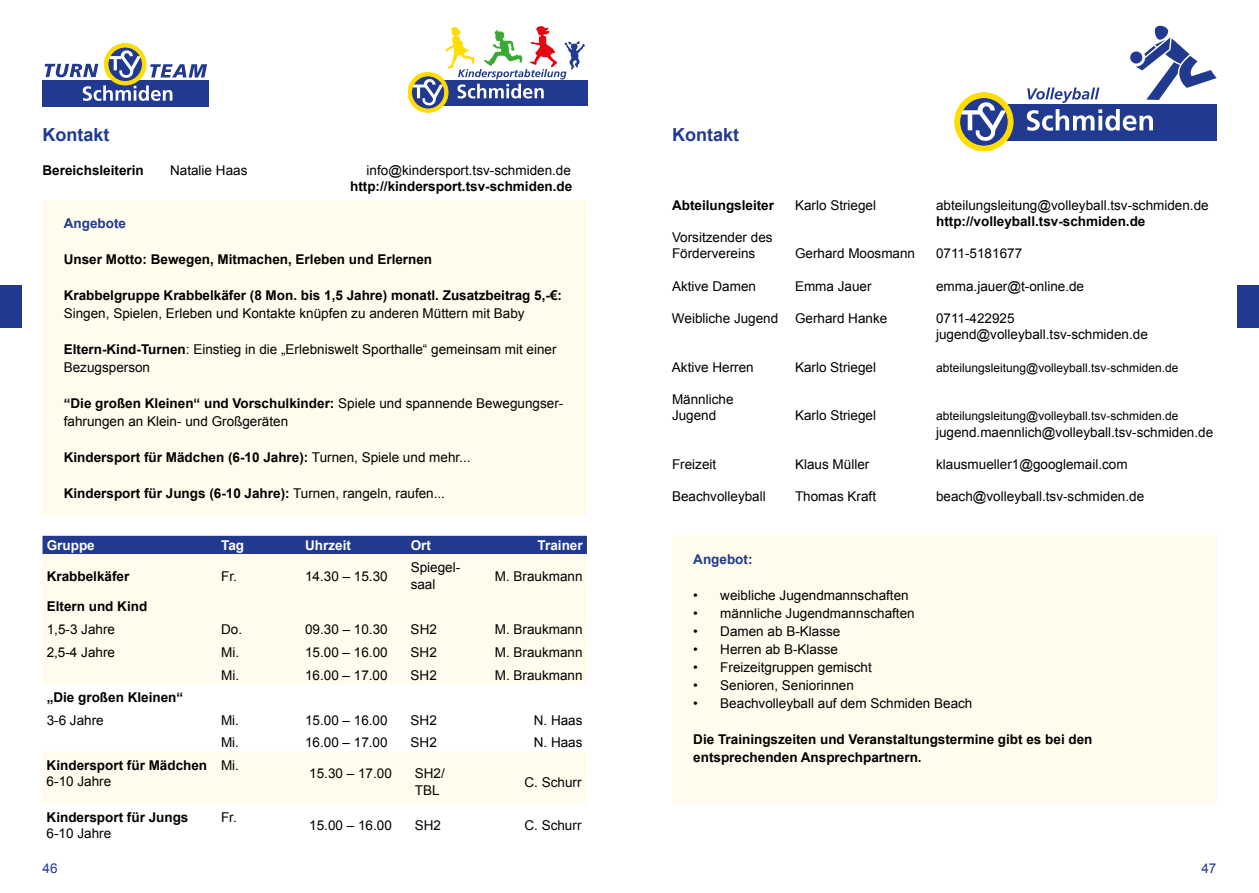
<style>
.page{position:relative;width:1259px;height:893px;background:#fff}
.page>*{position:absolute;margin:0;border:0;box-sizing:border-box;transform-origin:0 0}
.t1{font:700 18px "Arial";color:#213a8f}
.t2{font:13.5px/16.2px "Arial";color:#000}
.t3{font:700 13.5px/18px "Arial";color:#000}
.t4{font:700 13.5px "Arial";color:#fff}
.t5{font:700 13.5px "Arial";color:#213a8f}
.t6{font:13.5px "Arial";color:#213a8f}
.t7{font:12px "Arial";color:#000}
.s1{font-weight:700}
.s2{font-weight:400}
</style>
<div class="page">
<div style="left:1237px;top:285px;width:22px;height:42px;background:#213a8f"></div>
<div style="left:0;top:285px;width:21px;height:42px;background:#213a8f"></div>
<div style="left:672px;top:536px;width:544px;height:269px;background:#fffced"></div>
<div style="left:982px;top:104px;width:234px;height:37px;background:#213a8f"></div>
<svg style="left:1027px;top:109px;width:126px;height:22px"></svg>
<svg style="left:954px;top:93px;width:59px;height:58px"></svg>
<svg style="left:1027px;top:88px;width:72px;height:15px"></svg>
<svg style="left:1130px;top:26px;width:86px;height:74px"></svg>
<div style="left:43px;top:200px;width:544px;height:316px;background:#fffced"></div>
<svg style="left:408px;top:26px;width:177px;height:86px"></svg>
<div style="left:43px;top:536px;width:544px;height:18px;background:#213a8f"></div>
<div style="left:43px;top:554px;width:544px;height:130px;background:#fffced"></div>
<div style="left:43px;top:752px;width:544px;height:51px;background:#fffced"></div>
<div style="left:43px;top:81px;width:166px;height:26px;background:#213a8f"></div>
<svg style="left:45px;top:44px;width:162px;height:57px"></svg>
<h1 class="t1" style="left:43px;top:122px;width:68px">Kontakt</h1>
<p class="t3" style="left:43px;top:161px;width:103px">Bereichsleiterin</p>
<p class="t2" style="left:170px;top:162px;width:79px">Natalie Haas</p>
<p class="t2" style="left:367px;top:162px;width:206px">info@kindersport.tsv-schmiden.de</p>
<p class="t3" style="left:350px;top:178px;width:224px">http://kindersport.tsv-schmiden.de</p>
<p class="t5" style="left:64px;top:214px;width:64px">Angebote</p>
<p class="t3" style="left:64px;top:250px;width:370px">Unser Motto: Bewegen, Mitmachen, Erleben und Erlernen</p>
<p class="t3" style="left:64px;top:286px;width:500px">Krabbelgruppe Krabbelkäfer (8 Mon. bis 1,5 Jahre) monatl. Zusatzbeitrag 5,-€:</p>
<p class="t2" style="left:64px;top:305px;width:462px">Singen, Spielen, Erleben und Kontakte knüpfen zu anderen Müttern mit Baby</p>
<p class="t2" style="left:64px;top:340px;width:494px;line-height:18px"><span class="s1">Eltern-Kind-Turnen</span>: Einstieg in die „Erlebniswelt Sporthalle“ gemeinsam mit einer<br>Bezugsperson</p>
<p class="t2" style="left:64px;top:394px;width:501px;line-height:18px"><span class="s1">“Die großen Kleinen“ und Vorschulkinder:</span> Spiele und spannende Bewegungser&shy;fahrungen an Klein- und Großgeräten</p>
<p class="t3" style="left:64px;top:448px;width:408px">Kindersport für Mädchen (6-10 Jahre): <span class="s2">Turnen, Spiele und mehr...</span></p>
<p class="t3" style="left:64px;top:484px;width:383px">Kindersport für Jungs (6-10 Jahre): <span class="s2">Turnen, rangeln, raufen...</span></p>
<p class="t4" style="left:47px;top:536px;width:50px">Gruppe</p>
<p class="t4" style="left:221px;top:536px;width:25px">Tag</p>
<p class="t4" style="left:305px;top:536px;width:47px">Uhrzeit</p>
<p class="t4" style="left:411px;top:536px;width:22px">Ort</p>
<p class="t4" style="left:537px;top:536px;width:47px">Trainer</p>
<p class="t3" style="left:47px;top:567px;width:84px">Krabbelkäfer</p>
<p class="t2" style="left:221px;top:568px;width:17px">Fr.</p>
<p class="t2" style="left:305px;top:568px;width:84px">14.30 – 15.30</p>
<p class="t2" style="left:411px;top:560px;width:51px">Spiegel&shy;saal</p>
<p class="t2" style="left:495px;top:568px;width:89px">M. Braukmann</p>
<p class="t3" style="left:47px;top:598px;width:102px">Eltern und Kind</p>
<p class="t2" style="left:47px;top:621px;width:70px">1,5-3 Jahre</p>
<p class="t2" style="left:221px;top:621px;width:23px">Do.</p>
<p class="t2" style="left:305px;top:621px;width:84px">09.30 – 10.30</p>
<p class="t2" style="left:411px;top:621px;width:28px">SH2</p>
<p class="t2" style="left:495px;top:621px;width:89px">M. Braukmann</p>
<p class="t2" style="left:47px;top:644px;width:70px">2,5-4 Jahre</p>
<p class="t2" style="left:221px;top:644px;width:19px">Mi.</p>
<p class="t2" style="left:305px;top:644px;width:84px">15.00 – 16.00</p>
<p class="t2" style="left:411px;top:644px;width:28px">SH2</p>
<p class="t2" style="left:495px;top:644px;width:89px">M. Braukmann</p>
<p class="t2" style="left:221px;top:667px;width:19px">Mi.</p>
<p class="t2" style="left:305px;top:667px;width:84px">16.00 – 17.00</p>
<p class="t2" style="left:410px;top:667px;width:28px">SH2</p>
<p class="t2" style="left:495px;top:667px;width:89px">M. Braukmann</p>
<p class="t3" style="left:47px;top:689px;width:138px">„Die großen Kleinen“</p>
<p class="t2" style="left:47px;top:712px;width:59px">3-6 Jahre</p>
<p class="t2" style="left:221px;top:712px;width:19px">Mi.</p>
<p class="t2" style="left:305px;top:712px;width:84px">15.00 – 16.00</p>
<p class="t2" style="left:410px;top:712px;width:28px">SH2</p>
<p class="t2" style="left:534px;top:712px;width:50px">N. Haas</p>
<p class="t2" style="left:221px;top:735px;width:19px">Mi.</p>
<p class="t2" style="left:305px;top:735px;width:84px">16.00 – 17.00</p>
<p class="t2" style="left:410px;top:735px;width:28px">SH2</p>
<p class="t2" style="left:534px;top:735px;width:50px">N. Haas</p>
<p class="t3" style="left:47px;top:757px;width:162px">Kindersport für Mädchen</p>
<p class="t2" style="left:47px;top:773px;width:66px">6-10 Jahre</p>
<p class="t2" style="left:221px;top:757px;width:19px">Mi.</p>
<p class="t2" style="left:309px;top:766px;width:84px">15.30 – 17.00</p>
<p class="t2" style="left:415px;top:766px;width:32px">SH2/<br>TBL</p>
<p class="t2" style="left:524px;top:774px;width:59px">C. Schurr</p>
<p class="t3" style="left:47px;top:808px;width:143px">Kindersport für Jungs</p>
<p class="t2" style="left:47px;top:825px;width:66px">6-10 Jahre</p>
<p class="t2" style="left:221px;top:809px;width:17px">Fr.</p>
<p class="t2" style="left:309px;top:817px;width:84px">15.00 – 16.00</p>
<p class="t2" style="left:415px;top:817px;width:28px">SH2</p>
<p class="t2" style="left:524px;top:817px;width:59px">C. Schurr</p>
<h1 class="t1" style="left:672px;top:122px;width:68px">Kontakt</h1>
<p class="t3" style="left:672px;top:196px;width:104px">Abteilungsleiter</p>
<p class="t2" style="left:795px;top:197px;width:83px">Karlo Striegel</p>
<p class="t2" style="left:936px;top:197px;width:274px">abteilungsleitung@volleyball.tsv-schmiden.de</p>
<p class="t3" style="left:936px;top:213px;width:211px">http://volleyball.tsv-schmiden.de</p>
<p class="t2" style="left:672px;top:229px;width:102px">Vorsitzender des<br>Fördervereins</p>
<p class="t2" style="left:795px;top:246px;width:122px">Gerhard Moosmann</p>
<p class="t2" style="left:936px;top:246px;width:88px">0711-5181677</p>
<p class="t2" style="left:672px;top:278px;width:86px">Aktive Damen</p>
<p class="t2" style="left:795px;top:278px;width:78px">Emma Jauer</p>
<p class="t2" style="left:936px;top:278px;width:150px">emma.jauer@t-online.de</p>
<p class="t2" style="left:672px;top:310px;width:217px">Weibliche Jugend Gerhard Hanke</p>
<p class="t2" style="left:936px;top:310px;width:213px">0711-422925 jugend@volleyball.tsv-schmiden.de</p>
<p class="t2" style="left:672px;top:359px;width:83px">Aktive Herren</p>
<p class="t2" style="left:795px;top:359px;width:83px">Karlo Striegel</p>
<p class="t7" style="left:936px;top:360px;width:244px">abteilungsleitung@volleyball.tsv-schmiden.de</p>
<p class="t2" style="left:672px;top:391px;width:63px">Männliche<br>Jugend</p>
<p class="t2" style="left:795px;top:408px;width:83px">Karlo Striegel</p>
<p class="t7" style="left:936px;top:408px;width:244px">abteilungsleitung@volleyball.tsv-schmiden.de</p>
<p class="t2" style="left:936px;top:424px;width:279px">jugend.maennlich@volleyball.tsv-schmiden.de</p>
<p class="t2" style="left:672px;top:456px;width:46px">Freizeit</p>
<p class="t2" style="left:795px;top:456px;width:76px">Klaus Müller</p>
<p class="t2" style="left:936px;top:456px;width:193px">klausmueller1@googlemail.com</p>
<p class="t2" style="left:672px;top:489px;width:95px">Beachvolleyball</p>
<p class="t2" style="left:795px;top:489px;width:83px">Thomas Kraft</p>
<p class="t2" style="left:936px;top:489px;width:210px">beach@volleyball.tsv-schmiden.de</p>
<p class="t5" style="left:693px;top:550px;width:61px">Angebot:</p>
<p class="t2" style="left:693px;top:587px;width:217px">• weibliche Jugendmannschaften</p>
<p class="t2" style="left:693px;top:605px;width:223px">• männliche Jugendmannschaften</p>
<p class="t2" style="left:693px;top:623px;width:149px">• Damen ab B-Klasse</p>
<p class="t2" style="left:693px;top:641px;width:146px">• Herren ab B-Klasse</p>
<p class="t2" style="left:693px;top:659px;width:180px">• Freizeitgruppen gemischt</p>
<p class="t2" style="left:693px;top:677px;width:162px">• Senioren, Seniorinnen</p>
<p class="t2" style="left:693px;top:695px;width:281px">• Beachvolleyball auf dem Schmiden Beach</p>
<p class="t3" style="left:693px;top:730px;width:401px">Die Trainingszeiten und Veranstaltungstermine gibt es bei den entsprechenden Ansprechpartnern.</p>
<p class="t6" style="left:43px;top:859px;width:17px">46</p>
<p class="t6" style="left:1201px;top:859px;width:17px">47</p>
</div>
